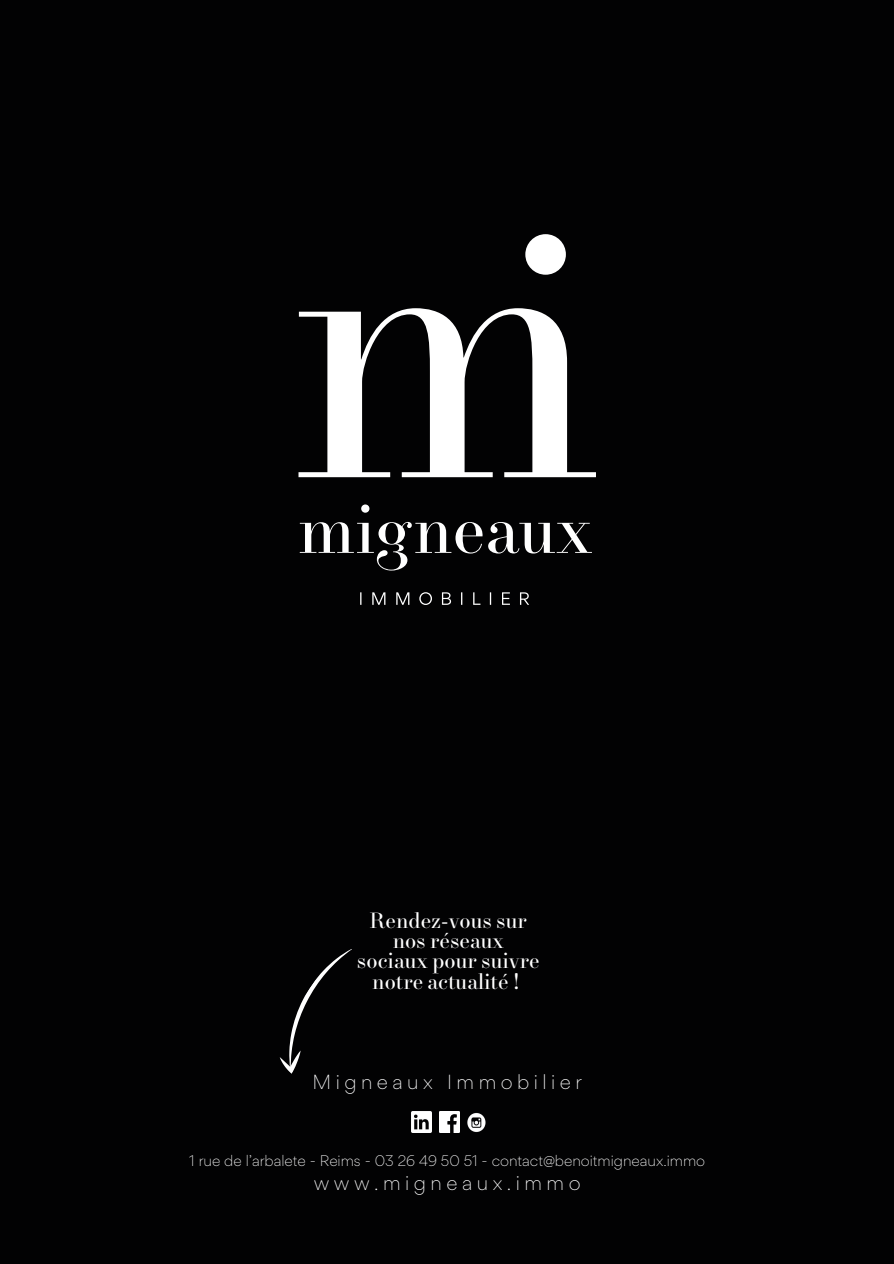
<style>
.page{position:relative;width:894px;height:1264px;background:#fff}
.page>*{position:absolute;margin:0;border:0;box-sizing:border-box;transform-origin:0 0}
.t1{font:22.2px/20.2px "New Paris Headline";color:#fff;text-align:center}
.t2{font:300 18.15px "Gordita";letter-spacing:.245em;color:#fff}
.t3{font:300 13.65px "Gordita";color:#fff}
</style>
<div class="page">
<div style="left:0;top:0;width:893px;height:1263px;background:#020203"></div>
<img style="left:411px;top:1111px;width:20px;height:21px">
<img style="left:439px;top:1111px;width:20px;height:21px">
<img style="left:467px;top:1113px;width:19px;height:19px">
<svg style="left:279px;top:949px;width:73px;height:124px"></svg>
<svg style="left:298px;top:308px;width:297px;height:169px"></svg>
<svg style="left:300px;top:504px;width:291px;height:66px"></svg>
<svg style="left:360px;top:592px;width:169px;height:13px"></svg>
<div style="left:525px;top:234px;width:40px;height:41px;background:#fff;border-radius:50%"></div>
<h1 class="t1" style="left:357px;top:911px;width:184px">Rendez-vous sur nos réseaux sociaux pour suivre notre actualité !</h1>
<h2 class="t2" style="left:312px;top:1074px;width:271px">Migneaux Immobilier</h2>
<p class="t3" style="left:189px;top:1154px;width:517px">1 rue de l’arbalete - Reims - 03 26 49 50 51 - contact@benoitmigneaux.immo</p>
<h2 class="t2" style="left:314px;top:1175px;width:268px">www.migneaux.immo</h2>
</div>
